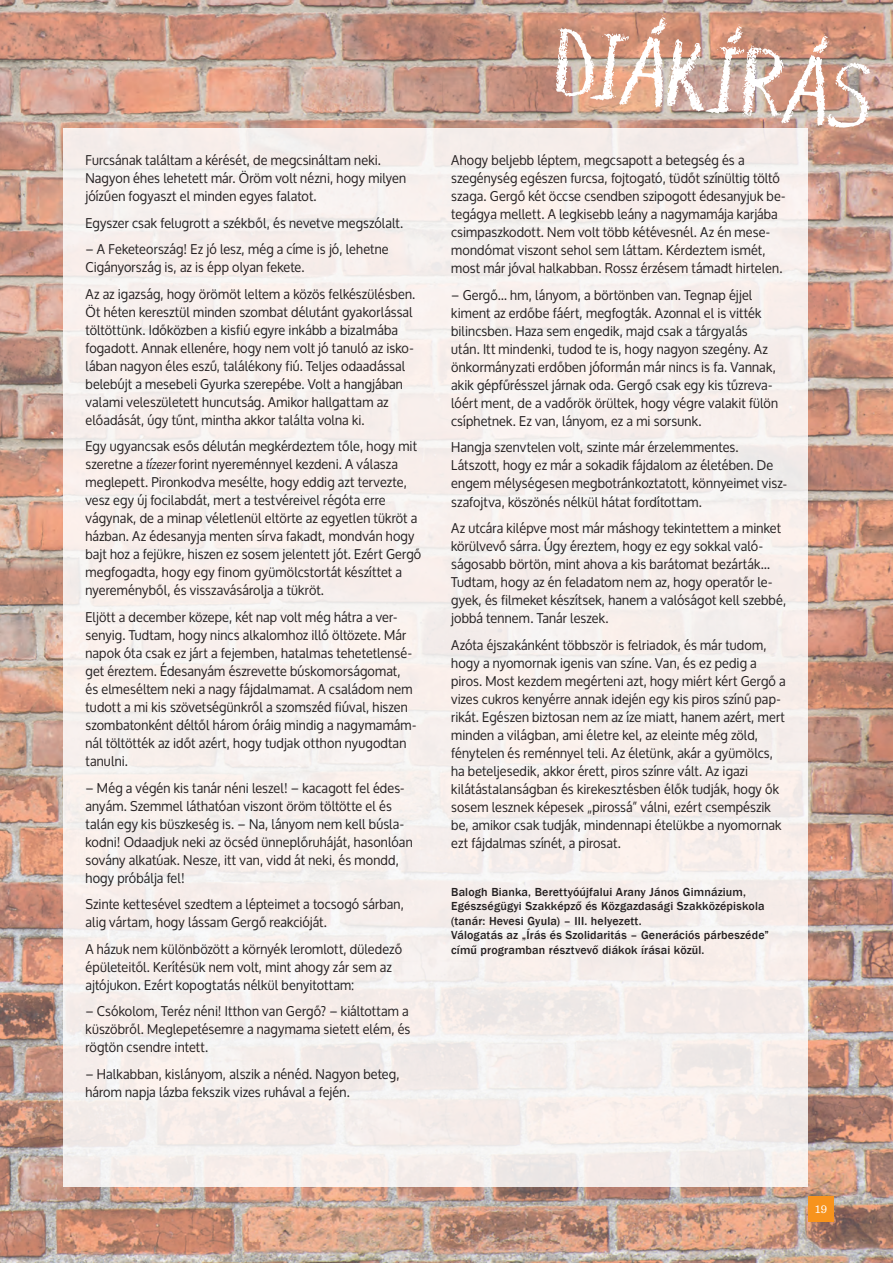
<style>
.page{position:relative;width:893px;height:1263px;background:#fff}
.page>*{position:absolute;margin:0;border:0;box-sizing:border-box;transform-origin:0 0}
.t1{font:13.5px/18px "Oxygen";letter-spacing:.01em;color:#231f20;scale:.95 1}
.t2{font:500 12px/14.4px "Franklin Gothic";letter-spacing:.015em;color:#231f20}
.t3{font:12px "Sentinel";color:#fff}
.s1{font-style:italic}
</style>
<div class="page">
<img style="left:0;top:0;width:893px;height:1263px">
<div style="left:64px;top:128px;width:744px;height:1058px;background:#f6efec"></div>
<div style="left:808px;top:1197px;width:26px;height:25px;background:#f7931d"></div>
<svg style="left:556px;top:15px;width:314px;height:113px"></svg>
<p class="t1" style="left:86px;top:152px;width:339px">Furcsának találtam a kérését, de megcsináltam neki.<br>Nagyon éhes lehetett már. Öröm volt nézni, hogy milyen jóízűen fogyaszt el minden egyes falatot.</p>
<p class="t1" style="left:86px;top:214px;width:336px">Egyszer csak felugrott a székből, és nevetve megszólalt.</p>
<p class="t1" style="left:86px;top:241px;width:321px">– A Feketeország! Ez jó lesz, még a címe is jó, lehetne<br>Cigányország is, az is épp olyan fekete.</p>
<p class="t1" style="left:86px;top:285px;width:349px">Az az igazság, hogy örömöt leltem a közös felkészülésben.<br>Öt héten keresztül minden szombat délutánt gyakorlással töltöttünk. Időközben a kisfiú egyre inkább a bizalmába fogadott. Annak ellenére, hogy nem volt jó tanuló az isko&shy;lában nagyon éles eszű, találékony fiú. Teljes odaadással belebújt a mesebeli Gyurka szerepébe. Volt a hangjában valami veleszületett huncutság. Amikor hallgattam az előadását, úgy tűnt, mintha akkor találta volna ki.</p>
<p class="t1" style="left:86px;top:438px;width:355px">Egy ugyancsak esős délután megkérdeztem tőle, hogy mit szeretne a <span class="s1">tízezer</span> forint nyereménnyel kezdeni. A válasza meglepett. Pironkodva mesélte, hogy eddig azt tervezte, vesz egy új focilabdát, mert a testvéreivel régóta erre vágynak, de a minap véletlenül eltörte az egyetlen tükröt a házban. Az édesanyja menten sírva fakadt, mondván hogy bajt hoz a fejükre, hiszen ez sosem jelentett jót. Ezért Gergő megfogadta, hogy egy finom gyümölcstortát készíttet a nyereményből, és visszavásárolja a tükröt.</p>
<p class="t1" style="left:85px;top:608px;width:350px">Eljött a december közepe, két nap volt még hátra a ver&shy;senyig. Tudtam, hogy nincs alkalomhoz illő öltözete. Már napok óta csak ez járt a fejemben, hatalmas tehetetlensé&shy;get éreztem. Édesanyám észrevette búskomorságomat, és elmeséltem neki a nagy fájdalmamat. A családom nem tudott a mi kis szövetségünkről a szomszéd fiúval, hiszen szombatonként déltől három óráig mindig a nagymamám&shy;nál töltötték az időt azért, hogy tudjak otthon nyugodtan tanulni.</p>
<p class="t1" style="left:86px;top:779px;width:346px">– Még a végén kis tanár néni leszel! – kacagott fel édes&shy;anyám. Szemmel láthatóan viszont öröm töltötte el és talán egy kis büszkeség is. – Na, lányom nem kell búsla&shy;kodni! Odaadjuk neki az öcséd ünneplőruháját, hasonlóan sovány alkatúak. Nesze, itt van, vidd át neki, és mondd, hogy próbálja fel!</p>
<p class="t1" style="left:86px;top:895px;width:337px">Szinte kettesével szedtem a lépteimet a tocsogó sárban, alig vártam, hogy lássam Gergő reakcióját.</p>
<p class="t1" style="left:86px;top:940px;width:335px">A házuk nem különbözött a környék leromlott, düledező épületeitől. Kerítésük nem volt, mint ahogy zár sem az ajtójukon. Ezért kopogtatás nélkül benyitottam:</p>
<p class="t1" style="left:86px;top:1002px;width:344px">– Csókolom, Teréz néni! Itthon van Gergő? – kiáltottam a küszöbről. Meglepetésemre a nagymama sietett elém, és rögtön csendre intett.</p>
<p class="t1" style="left:86px;top:1065px;width:332px">– Halkabban, kislányom, alszik a nénéd. Nagyon beteg, három napja lázba fekszik vizes ruhával a fején.</p>
<p class="t1" style="left:451px;top:152px;width:354px">Ahogy beljebb léptem, megcsapott a betegség és a szegénység egészen furcsa, fojtogató, tüdőt színültig töltő szaga. Gergő két öccse csendben szipogott édesanyjuk be&shy;tegágya mellett. A legkisebb leány a nagymamája karjába csimpaszkodott. Nem volt több kétévesnél. Az én mese&shy;mondómat viszont sehol sem láttam. Kérdeztem ismét, most már jóval halkabban. Rossz érzésem támadt hirtelen.</p>
<p class="t1" style="left:451px;top:286px;width:346px">– Gergő… hm, lányom, a börtönben van. Tegnap éjjel kiment az erdőbe fáért, megfogták. Azonnal el is vitték bilincsben. Haza sem engedik, majd csak a tárgyalás után. Itt mindenki, tudod te is, hogy nagyon szegény. Az önkormányzati erdőben jóformán már nincs is fa. Vannak, akik gépfűrésszel járnak oda. Gergő csak egy kis tűzreva&shy;lóért ment, de a vadőrök örültek, hogy végre valakit fülön csíphetnek. Ez van, lányom, ez a mi sorsunk.</p>
<p class="t1" style="left:451px;top:439px;width:355px">Hangja szenvtelen volt, szinte már érzelemmentes.<br>Látszott, hogy ez már a sokadik fájdalom az életében. De engem mélységesen megbotránkoztatott, könnyeimet vis - szafojtva, köszönés nélkül hátat fordítottam.</p>
<p class="t1" style="left:451px;top:519px;width:354px">Az utcára kilépve most már máshogy tekintettem a minket körülvevő sárra. Úgy éreztem, hogy ez egy sokkal való&shy;ságosabb börtön, mint ahova a kis barátomat bezárták… Tudtam, hogy az én feladatom nem az, hogy operatőr le&shy;gyek, és filmeket készítsek, hanem a valóságot kell szebbé, jobbá tennem. Tanár leszek.</p>
<p class="t1" style="left:451px;top:636px;width:354px">Azóta éjszakánként többször is felriadok, és már tudom, hogy a nyomornak igenis van színe. Van, és ez pedig a piros. Most kezdem megérteni azt, hogy miért kért Gergő a vizes cukros kenyérre annak idején egy kis piros színű pap&shy;rikát. Egészen biztosan nem az íze miatt, hanem azért, mert minden a világban, ami életre kel, az eleinte még zöld, fénytelen és reménnyel teli. Az életünk, akár a gyümölcs, ha beteljesedik, akkor érett, piros színre vált. Az igazi kilátástalanságban és kirekesztésben élők tudják, hogy ők sosem lesznek képesek „pirossá” válni, ezért csempészik be, amikor csak tudják, mindennapi ételükbe a nyomornak ezt fájdalmas színét, a pirosat.</p>
<p class="t2" style="left:451px;top:885px;width:319px">Balogh Bianka, Berettyóújfalui Arany János Gimnázium, Egészségügyi Szakképző és Közgazdasági Szakközépiskola (tanár: Hevesi Gyula) – III. helyezett.<br>Válogatás az „Írás és Szolidaritás – Generációs párbeszéde” című programban résztvevő diákok írásai közül.</p>
<p class="t3" style="left:815px;top:1200px;width:14px">19</p>
</div>
